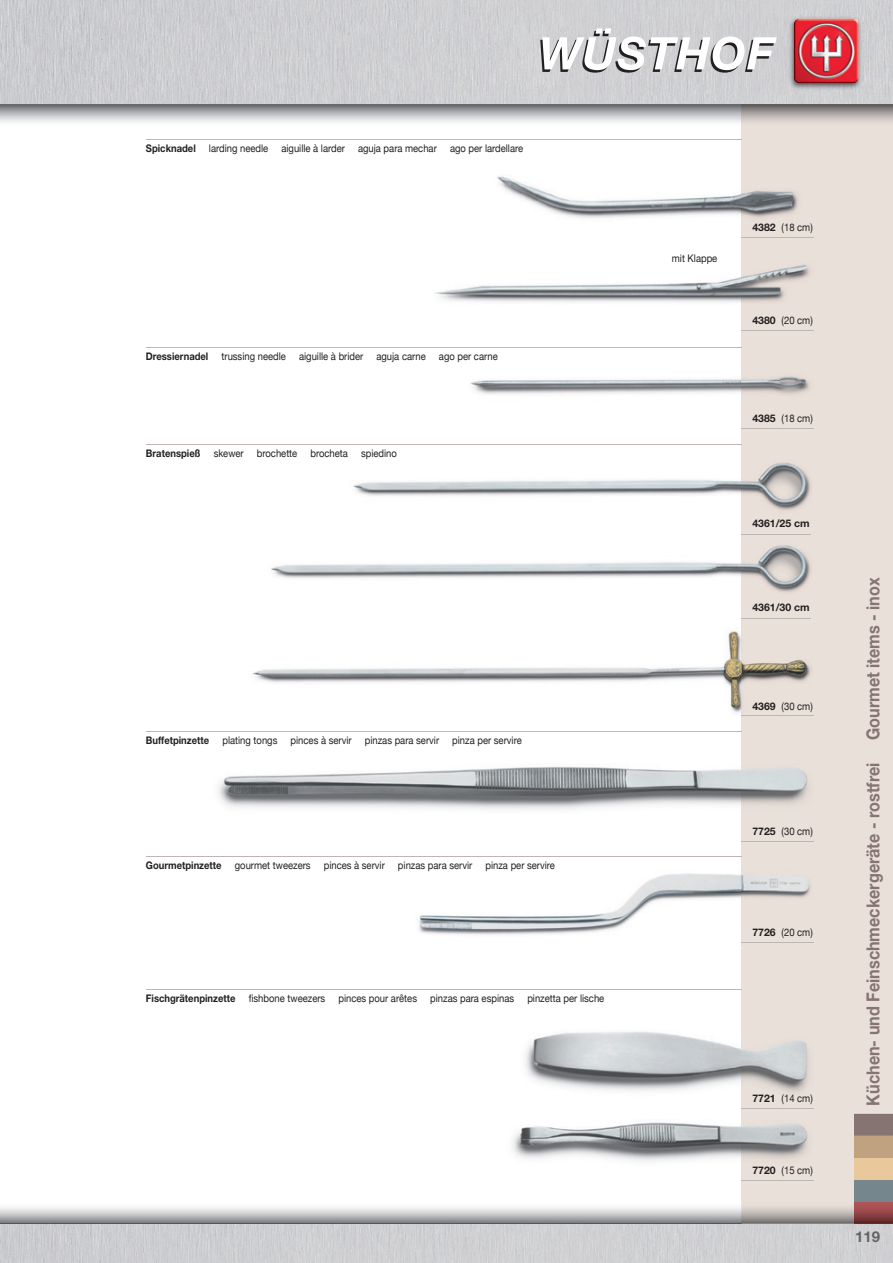
<style>
.page{position:relative;width:893px;height:1263px;background:#fff}
.page>*{position:absolute;margin:0;border:0;box-sizing:border-box;transform-origin:0 0}
.t1{font:700 18px "Helvetica Neue";color:#867472;scale:.9 1}
.t2{font:700 15px "Helvetica Neue";color:#636366}
.t3{font:10.5px "Helvetica Neue";color:#231f20;scale:.9 1}
.t4{font:700 10.5px "Helvetica Neue";color:#231f20;scale:.9 1}
.t5{font:700 10.5px "Helvetica Neue";color:#231f20}
.s1{font-weight:700}
</style>
<div class="page">
<img style="left:0;top:0;width:893px;height:105px">
<div style="left:0;top:1224px;width:893px;height:39px;background:#cfcfd2"></div>
<div style="left:741px;top:105px;width:152px;height:1119px;background:#e9e0d9"></div>
<div style="left:854px;top:1180px;width:39px;height:22px;background:#75878c"></div>
<div style="left:854px;top:1158px;width:39px;height:22px;background:#e9c89c"></div>
<div style="left:854px;top:1136px;width:39px;height:22px;background:#c1a280"></div>
<div style="left:854px;top:1114px;width:39px;height:22px;background:#867472"></div>
<div style="left:0;top:105px;width:741px;height:22px;background:linear-gradient(to bottom,#7b7d81,#fff)"></div>
<img style="left:0;top:105px;width:893px;height:1px">
<div style="left:741px;top:105px;width:152px;height:22px;background:linear-gradient(to bottom,#736f6f,#f3eae3)"></div>
<div style="left:0;top:1202px;width:741px;height:22px;background:linear-gradient(to bottom,#fff,#86878b)"></div>
<img style="left:0;top:1224px;width:741px;height:1px">
<svg style="left:741px;top:1202px;width:152px;height:22px"></svg>
<img style="left:786px;top:14px;width:77px;height:78px">
<svg style="left:540px;top:28px;width:237px;height:45px"></svg>
<img style="left:794px;top:19px;width:64px;height:64px">
<hr style="left:146px;top:989px;width:595px;height:1px;background:#bdb6b3">
<hr style="left:146px;top:139px;width:595px;height:1px;background:#bdb6b3">
<hr style="left:146px;top:347px;width:595px;height:1px;background:#bdb6b3">
<img style="left:434px;top:265px;width:376px;height:38px">
<img style="left:497px;top:176px;width:302px;height:43px">
<img style="left:470px;top:376px;width:340px;height:19px">
<img style="left:218px;top:766px;width:591px;height:44px">
<img style="left:418px;top:856px;width:396px;height:87px">
<img style="left:512px;top:1122px;width:296px;height:39px">
<img style="left:525px;top:1031px;width:284px;height:61px">
<img style="left:252px;top:631px;width:562px;height:85px">
<img style="left:353px;top:462px;width:458px;height:48px">
<img style="left:271px;top:545px;width:540px;height:47px">
<hr style="left:146px;top:444px;width:595px;height:1px;background:#bdb6b3">
<hr style="left:146px;top:731px;width:595px;height:1px;background:#bdb6b3">
<hr style="left:146px;top:856px;width:595px;height:1px;background:#bdb6b3">
<hr style="left:741px;top:237px;width:72px;height:1px;background:#bdb6b3">
<hr style="left:741px;top:428px;width:72px;height:1px;background:#bdb6b3">
<hr style="left:741px;top:330px;width:72px;height:1px;background:#bdb6b3">
<hr style="left:741px;top:715px;width:72px;height:1px;background:#bdb6b3">
<hr style="left:741px;top:841px;width:72px;height:1px;background:#bdb6b3">
<hr style="left:741px;top:942px;width:72px;height:1px;background:#bdb6b3">
<hr style="left:741px;top:1107px;width:72px;height:1px;background:#bdb6b3">
<hr style="left:741px;top:1180px;width:72px;height:1px;background:#bdb6b3">
<hr style="left:741px;top:618px;width:69px;height:1px;background:#bdb6b3">
<hr style="left:741px;top:535px;width:69px;height:1px;background:#bdb6b3">
<p class="t4" style="left:146px;top:141px;width:57px">Spicknadel</p>
<p class="t3" style="left:209px;top:142px;width:67px">larding needle</p>
<p class="t3" style="left:281px;top:142px;width:72px">aiguille à larder</p>
<p class="t3" style="left:358px;top:142px;width:89px">aguja para mechar</p>
<p class="t3" style="left:450px;top:142px;width:83px">ago per lardellare</p>
<p class="t4" style="left:146px;top:349px;width:71px">Dressiernadel</p>
<p class="t3" style="left:222px;top:350px;width:73px">trussing needle</p>
<p class="t3" style="left:299px;top:350px;width:73px">aiguille à brider</p>
<p class="t3" style="left:376px;top:350px;width:56px">aguja carne</p>
<p class="t3" style="left:439px;top:350px;width:67px">ago per carne</p>
<p class="t4" style="left:146px;top:446px;width:62px">Bratenspieß</p>
<p class="t3" style="left:214px;top:447px;width:35px">skewer</p>
<p class="t3" style="left:257px;top:447px;width:46px">brochette</p>
<p class="t3" style="left:310px;top:447px;width:43px">brocheta</p>
<p class="t3" style="left:361px;top:447px;width:41px">spiedino</p>
<p class="t4" style="left:146px;top:734px;width:72px">Buffetpinzette</p>
<p class="t3" style="left:222px;top:734px;width:63px">plating tongs</p>
<p class="t3" style="left:291px;top:734px;width:69px">pinces à servir</p>
<p class="t3" style="left:365px;top:734px;width:84px">pinzas para servir</p>
<p class="t3" style="left:452px;top:734px;width:79px">pinza per servire</p>
<p class="t4" style="left:146px;top:859px;width:86px">Gourmetpinzette</p>
<p class="t3" style="left:235px;top:859px;width:86px">gourmet tweezers</p>
<p class="t3" style="left:324px;top:859px;width:69px">pinces à servir</p>
<p class="t3" style="left:398px;top:859px;width:84px">pinzas para servir</p>
<p class="t3" style="left:485px;top:859px;width:79px">pinza per servire</p>
<p class="t4" style="left:146px;top:991px;width:101px">Fischgrätenpinzette</p>
<p class="t3" style="left:249px;top:992px;width:87px">fishbone tweezers</p>
<p class="t3" style="left:338px;top:992px;width:89px">pinces pour arêtes</p>
<p class="t3" style="left:430px;top:992px;width:95px">pinzas para espinas</p>
<p class="t3" style="left:527px;top:992px;width:87px">pinzetta per lische</p>
<p class="t3" style="left:672px;top:252px;width:52px">mit Klappe</p>
<p class="t3" style="left:752px;top:221px;width:69px"><span class="s1">4382</span> (18 cm)</p>
<p class="t3" style="left:752px;top:314px;width:69px"><span class="s1">4380</span> (20 cm)</p>
<p class="t3" style="left:752px;top:412px;width:69px"><span class="s1">4385</span> (18 cm)</p>
<p class="t5" style="left:752px;top:517px;width:59px">4361/25 cm</p>
<p class="t5" style="left:752px;top:600px;width:59px">4361/30 cm</p>
<p class="t3" style="left:752px;top:699px;width:69px"><span class="s1">4369</span> (30 cm)</p>
<p class="t3" style="left:752px;top:825px;width:69px"><span class="s1">7725</span> (30 cm)</p>
<p class="t3" style="left:752px;top:926px;width:69px"><span class="s1">7726</span> (20 cm)</p>
<p class="t3" style="left:752px;top:1092px;width:69px"><span class="s1">7721</span> (14 cm)</p>
<p class="t3" style="left:752px;top:1164px;width:69px"><span class="s1">7720</span> (15 cm)</p>
<h1 class="t1" style="left:862px;top:740px;width:182px;rotate:-90deg">Gourmet items - inox</h1>
<h1 class="t1" style="left:862px;top:1106px;width:382px;rotate:-90deg">Küchen- und Feinschmeckergeräte - rostfrei</h1>
<h2 class="t2" style="left:855px;top:1227px;width:27px">119</h2>
</div>
